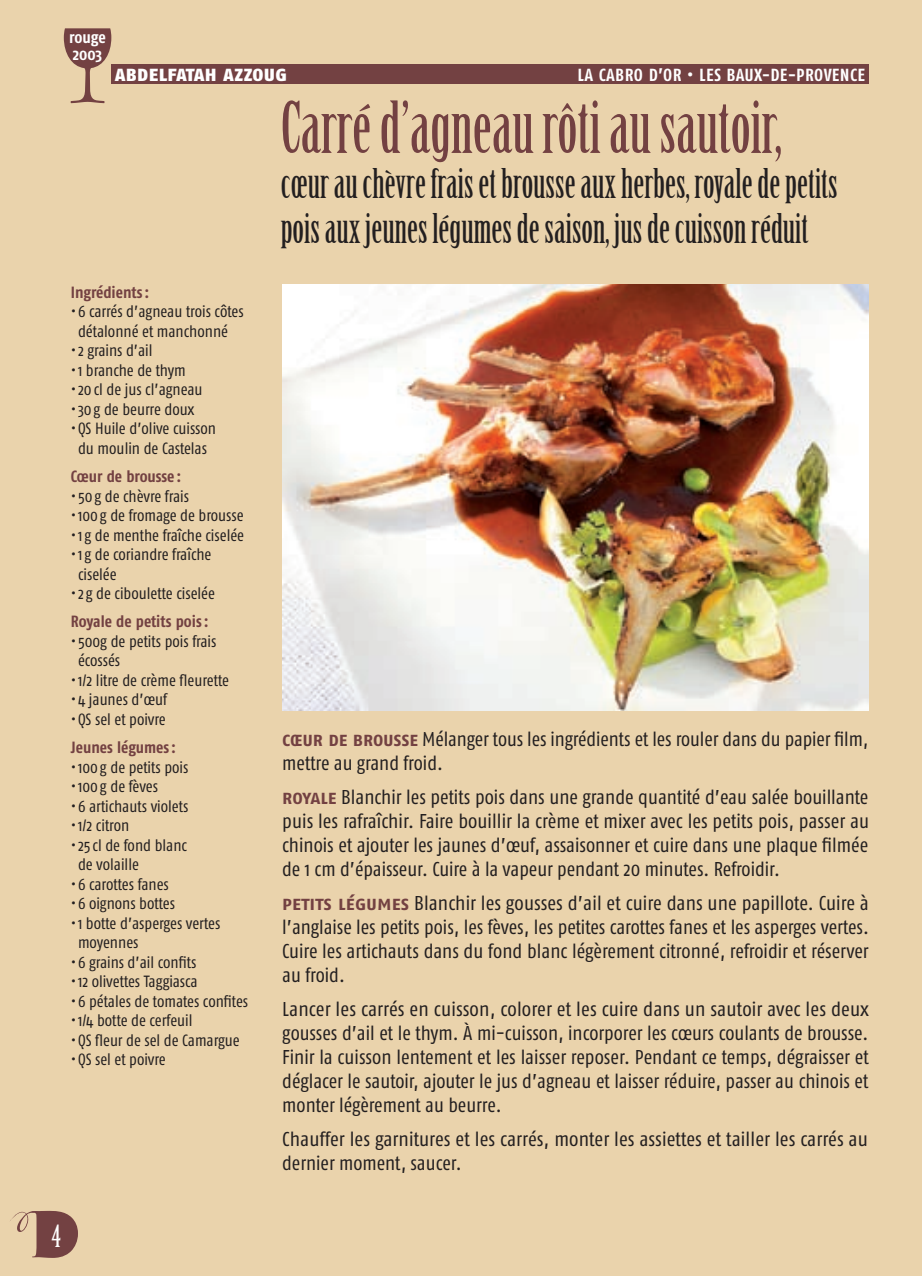
<style>
.page{position:relative;width:922px;height:1276px;background:#fff}
.page>*{position:absolute;margin:0;border:0;box-sizing:border-box;transform-origin:0 0}
.t1{font:70px "Birch Std";color:#734142}
.t2{font:40px/45px "Birch Std";color:#231f20}
.t3{font:30px "Birch Std";color:#fff}
.t4{font:20px/24px "Fago Co";color:#231f20;text-align:justify}
.t5{font:17.5px "Fago Co Bold Caps";letter-spacing:.015em;color:#fff}
.t6{font:17.5px "Fago No Black Caps";letter-spacing:.015em;color:#fff}
.t7{font:700 16.5px/16.5px "Fago Co";letter-spacing:-.005em;color:#fff}
.t8{font:16.25px/19.5px "Fago Co";color:#231f20}
.t9{font:700 16.25px "Fago Co";color:#734142}
.s1{font-family:"Fago Co Bold Caps";color:#734142}
</style>
<div class="page">
<div style="left:0;top:0;width:921px;height:1276px;background:#ead3ac"></div>
<svg style="left:64px;top:28px;width:47px;height:75px"></svg>
<svg style="left:10px;top:1210px;width:68px;height:48px"></svg>
<img style="left:282px;top:285px;width:586px;height:425px">
<div style="left:111px;top:64px;width:757px;height:20px;background:#734142"></div>
<p class="t7" style="left:69px;top:29px;width:38px">rouge<br>2003</p>
<p class="t6" style="left:115px;top:65px;width:174px">ABDELFATAH AZZOUG</p>
<p class="t5" style="left:577px;top:65px;width:289px">La Cabro d’Or • Les Baux-de-Provence</p>
<h1 class="t1" style="left:281px;top:88px;width:502px">Carré d’agneau rôti au sautoir,</h1>
<h2 class="t2" style="left:281px;top:162px;width:558px">cœur au chèvre frais et brousse aux herbes, royale de petits pois aux jeunes légumes de saison, jus de cuisson réduit</h2>
<p class="t9" style="left:71px;top:283px;width:80px">Ingrédients:</p>
<p class="t8" style="left:71px;top:302px;width:174px;text-align:center">• 6 carrés d’agneau trois côtes détalonné et manchonné</p>
<p class="t8" style="left:71px;top:341px;width:83px">• 2 grains d’ail</p>
<p class="t8" style="left:71px;top:360px;width:116px">• 1 branche de thym</p>
<p class="t8" style="left:71px;top:380px;width:133px">• 20 cl de jus cl’agneau</p>
<p class="t8" style="left:71px;top:399px;width:125px">• 30 g de beurre doux</p>
<p class="t8" style="left:71px;top:419px;width:147px;text-align:center">• QS Huile d’olive cuisson du moulin de Castelas</p>
<p class="t9" style="left:71px;top:467px;width:112px">Cœur de brousse :</p>
<p class="t8" style="left:71px;top:486px;width:120px">• 50 g de chèvre frais</p>
<p class="t8" style="left:71px;top:505px;width:174px">• 100g de fromage de brousse</p>
<p class="t8" style="left:71px;top:525px;width:175px">• 1 g de menthe fraîche ciselée</p>
<p class="t8" style="left:78px;top:544px;width:135px;text-indent:-7px">• 1 g de coriandre fraîche ciselée</p>
<p class="t8" style="left:71px;top:583px;width:145px">• 2 g de ciboulette ciselée</p>
<p class="t9" style="left:71px;top:612px;width:139px">Royale de petits pois:</p>
<p class="t8" style="left:78px;top:631px;width:140px;text-indent:-7px">• 500g de petits pois frais écossés</p>
<p class="t8" style="left:71px;top:670px;width:159px">• 1/2 litre de crème fleurette</p>
<p class="t8" style="left:71px;top:690px;width:98px">• 4 jaunes d’œuf</p>
<p class="t8" style="left:71px;top:709px;width:96px">• QS sel et poivre</p>
<p class="t9" style="left:71px;top:738px;width:107px">Jeunes légumes:</p>
<p class="t8" style="left:71px;top:757px;width:119px">• 100g de petits pois</p>
<p class="t8" style="left:71px;top:776px;width:88px">• 100g de fèves</p>
<p class="t8" style="left:71px;top:796px;width:119px">• 6 artichauts violets</p>
<p class="t8" style="left:71px;top:815px;width:60px">• 1/2 citron</p>
<p class="t8" style="left:78px;top:835px;width:111px;text-indent:-7px">• 25 cl de fond blanc de volaille</p>
<p class="t8" style="left:71px;top:874px;width:99px">• 6 carottes fanes</p>
<p class="t8" style="left:71px;top:893px;width:106px">• 6 oignons bottes</p>
<p class="t8" style="left:78px;top:913px;width:144px;text-indent:-7px">• 1 botte d’asperges vertes moyennes</p>
<p class="t8" style="left:71px;top:952px;width:127px">• 6 grains d’ail confits</p>
<p class="t8" style="left:71px;top:971px;width:128px">• 12 olivettes Taggiasca</p>
<p class="t8" style="left:71px;top:991px;width:179px">• 6 pétales de tomates confites</p>
<p class="t8" style="left:71px;top:1010px;width:123px">• 1/4 botte de cerfeuil</p>
<p class="t8" style="left:71px;top:1030px;width:170px">• QS fleur de sel de Camargue</p>
<p class="t8" style="left:71px;top:1049px;width:96px">• QS sel et poivre</p>
<p class="t4" style="left:282px;top:726px;width:587px"><span class="s1">cœur de brousse</span> Mélanger tous les ingrédients et les rouler dans du papier film, mettre au grand froid.</p>
<p class="t4" style="left:282px;top:784px;width:588px"><span class="s1">royale</span> Blanchir les petits pois dans une grande quantité d’eau salée bouillante puis les rafraîchir. Faire bouillir la crème et mixer avec les petits pois, passer au chinois et ajouter les jaunes d’œuf, assaisonner et cuire dans une plaque filmée de 1 cm d’épaisseur. Cuire à la vapeur pendant 20 minutes. Refroidir.</p>
<p class="t4" style="left:282px;top:890px;width:588px"><span class="s1">petits légumes</span> Blanchir les gousses d’ail et cuire dans une papillote. Cuire à l’anglaise les petits pois, les fèves, les petites carottes fanes et les asperges vertes.<br>Cuire les artichauts dans du fond blanc légèrement citronné, refroidir et réserver au froid.</p>
<p class="t4" style="left:282px;top:996px;width:588px">Lancer les carrés en cuisson, colorer et les cuire dans un sautoir avec les deux gousses d’ail et le thym. À mi-cuisson, incorporer les cœurs coulants de brousse.<br>Finir la cuisson lentement et les laisser reposer. Pendant ce temps, dégraisser et déglacer le sautoir, ajouter le jus d’agneau et laisser réduire, passer au chinois et monter légèrement au beurre.</p>
<p class="t4" style="left:282px;top:1126px;width:587px">Chauffer les garnitures et les carrés, monter les assiettes et tailler les carrés au dernier moment, saucer.</p>
<h3 class="t3" style="left:52px;top:1218px;width:10px">4</h3>
</div>
